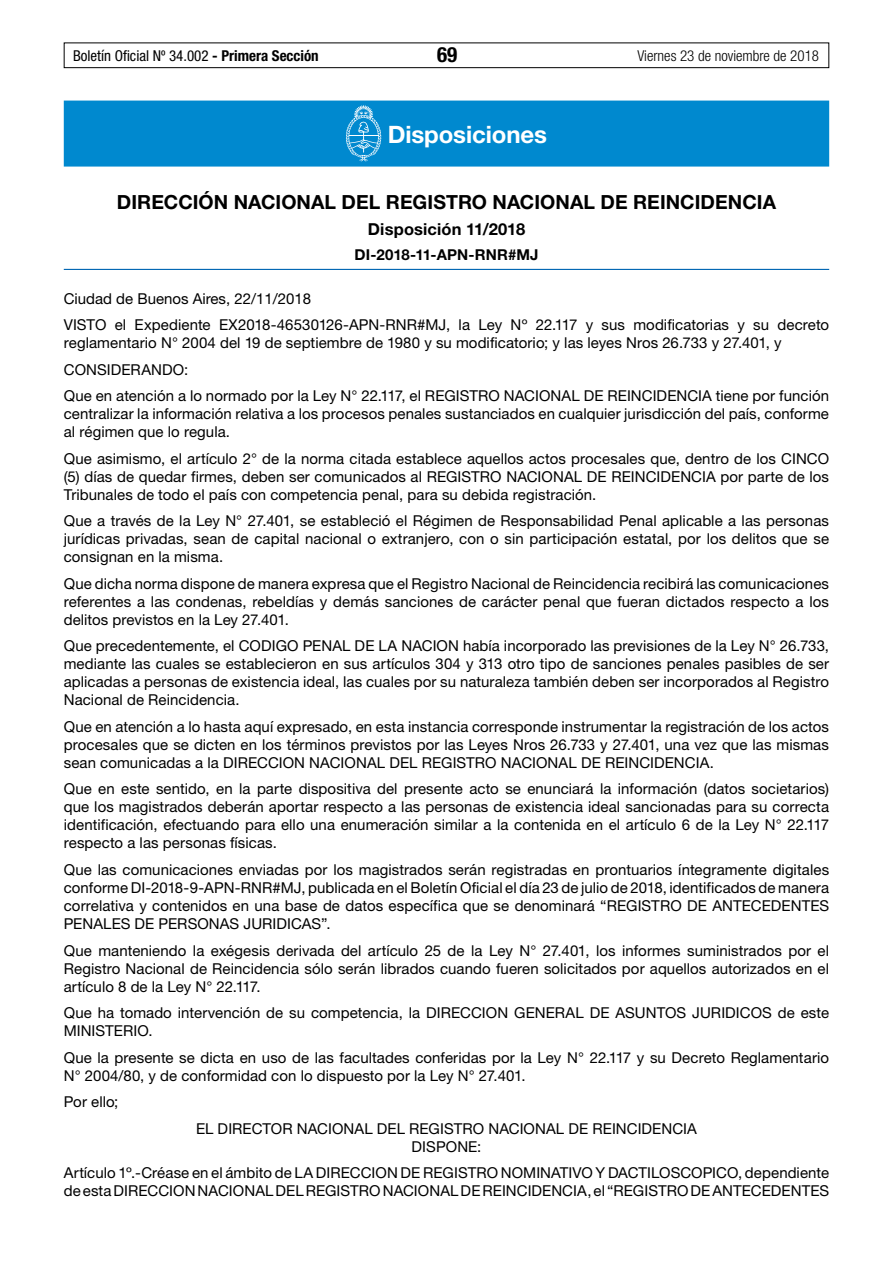
<style>
.page{position:relative;width:893px;height:1263px;background:#fff}
.page>*{position:absolute;margin:0;border:0;box-sizing:border-box;transform-origin:0 0}
.t1{font:700 24px "Helvetica Neue LT Std";letter-spacing:-.005em;color:#fff}
.t2{font:700 condensed 21px "Helvetica Neue LT Std";color:#000}
.t3{font:700 19.5px "Helvetica Neue LT Std";color:#000}
.t4{font:700 16.5px "Helvetica Neue LT Std";letter-spacing:.01em;color:#000}
.t5{font:15px/18px "Helvetica Neue LT Std";letter-spacing:.005em;color:#000;text-align:justify}
.t6{font:condensed 15px "Helvetica Neue LT Std";color:#000}
.t7{font:300 condensed 15px "Helvetica Neue LT Std";color:#000}
.t8{font:700 15px "Helvetica Neue LT Std";letter-spacing:.005em;color:#000}
.s1{font-weight:700}
</style>
<div class="page">
<div style="left:64px;top:43px;width:765px;height:25px;border:1px solid #000"></div>
<div style="left:64px;top:101px;width:765px;height:66px;background:#0089cf"></div>
<hr style="left:64px;top:269px;width:765px;height:1px;background:#0066b3">
<svg style="left:346px;top:105px;width:35px;height:56px"></svg>
<p class="t6" style="left:73px;top:47px;width:247px">Boletín Oficial Nº 34.002 <span class="s1">- Primera Sección</span></p>
<h2 class="t2" style="left:437px;top:42px;width:22px">69</h2>
<p class="t7" style="left:637px;top:47px;width:183px">Viernes 23 de noviembre de 2018</p>
<h1 class="t1" style="left:388px;top:120px;width:161px">Disposiciones</h1>
<h3 class="t3" style="left:117px;top:190px;width:661px">DIRECCIÓN NACIONAL DEL REGISTRO NACIONAL DE REINCIDENCIA</h3>
<p class="t4" style="left:368px;top:219px;width:159px">Disposición 11/2018</p>
<p class="t8" style="left:354px;top:246px;width:186px">DI-2018-11-APN-RNR#MJ</p>
<p class="t5" style="left:64px;top:285px;width:767px;line-height:26.5px">Ciudad de Buenos Aires, 22/11/2018<br>VISTO el Expediente EX2018-46530126-APN-RNR#MJ, la Ley Nº 22.117 y sus modificatorias y su decreto</p>
<p class="t5" style="left:64px;top:330px;width:767px;line-height:26.5px;text-align:left">reglamentario N° 2004 del 19 de septiembre de 1980 y su modificatorio; y las leyes Nros 26.733 y 27.401, y<br>CONSIDERANDO:<br>Que en atención a lo normado por la Ley N° 22.117, el REGISTRO NACIONAL DE REINCIDENCIA tiene por función</p>
<p class="t5" style="left:64px;top:405px;width:767px">centralizar la información relativa a los procesos penales sustanciados en cualquier jurisdicción del país, conforme al régimen que lo regula.</p>
<p class="t5" style="left:64px;top:449px;width:767px">Que asimismo, el artículo 2° de la norma citada establece aquellos actos procesales que, dentro de los CINCO (5) días de quedar firmes, deben ser comunicados al REGISTRO NACIONAL DE REINCIDENCIA por parte de los Tribunales de todo el país con competencia penal, para su debida registración.</p>
<p class="t5" style="left:64px;top:512px;width:767px">Que a través de la Ley N° 27.401, se estableció el Régimen de Responsabilidad Penal aplicable a las personas jurídicas privadas, sean de capital nacional o extranjero, con o sin participación estatal, por los delitos que se consignan en la misma.</p>
<p class="t5" style="left:64px;top:574px;width:767px">Que dicha norma dispone de manera expresa que el Registro Nacional de Reincidencia recibirá las comunicaciones referentes a las condenas, rebeldías y demás sanciones de carácter penal que fueran dictados respecto a los delitos previstos en la Ley 27.401.</p>
<p class="t5" style="left:64px;top:637px;width:767px">Que precedentemente, el CODIGO PENAL DE LA NACION había incorporado las previsiones de la Ley N° 26.733, mediante las cuales se establecieron en sus artículos 304 y 313 otro tipo de sanciones penales pasibles de ser aplicadas a personas de existencia ideal, las cuales por su naturaleza también deben ser incorporados al Registro Nacional de Reincidencia.</p>
<p class="t5" style="left:64px;top:717px;width:767px">Que en atención a lo hasta aquí expresado, en esta instancia corresponde instrumentar la registración de los actos procesales que se dicten en los términos previstos por las Leyes Nros 26.733 y 27.401, una vez que las mismas sean comunicadas a la DIRECCION NACIONAL DEL REGISTRO NACIONAL DE REINCIDENCIA.</p>
<p class="t5" style="left:64px;top:780px;width:767px">Que en este sentido, en la parte dispositiva del presente acto se enunciará la información (datos societarios) que los magistrados deberán aportar respecto a las personas de existencia ideal sancionadas para su correcta identificación, efectuando para ello una enumeración similar a la contenida en el artículo 6 de la Ley N° 22.117 respecto a las personas físicas.</p>
<p class="t5" style="left:64px;top:860px;width:767px">Que las comunicaciones enviadas por los magistrados serán registradas en prontuarios íntegramente digitales conforme DI-2018-9-APN-RNR#MJ, publicada en el Boletín Oficial el día 23 de julio de 2018, identificados de manera correlativa y contenidos en una base de datos específica que se denominará “REGISTRO DE ANTECEDENTES PENALES DE PERSONAS JURIDICAS”.</p>
<p class="t5" style="left:64px;top:941px;width:767px">Que manteniendo la exégesis derivada del artículo 25 de la Ley N° 27.401, los informes suministrados por el Registro Nacional de Reincidencia sólo serán librados cuando fueren solicitados por aquellos autorizados en el artículo 8 de la Ley N° 22.117.</p>
<p class="t5" style="left:64px;top:1003px;width:767px">Que ha tomado intervención de su competencia, la DIRECCION GENERAL DE ASUNTOS JURIDICOS de este<br>MINISTERIO.</p>
<p class="t5" style="left:64px;top:1048px;width:767px">Que la presente se dicta en uso de las facultades conferidas por la Ley N° 22.117 y su Decreto Reglamentario<br>N° 2004/80, y de conformidad con lo dispuesto por la Ley N° 27.401.</p>
<p class="t5" style="left:64px;top:1092px;width:56px">Por ello;</p>
<p class="t5" style="left:196px;top:1119px;width:502px;text-align:center">EL DIRECTOR NACIONAL DEL REGISTRO NACIONAL DE REINCIDENCIA<br>DISPONE:</p>
<p class="t5" style="left:64px;top:1163px;width:767px">Artículo 1º.-Créase en el ámbito de LA DIRECCION DE REGISTRO NOMINATIVO Y DACTILOSCOPICO, dependiente de esta DIRECCION NACIONAL DEL REGISTRO NACIONAL DE REINCIDENCIA, el “REGISTRO DE ANTECEDENTES</p>
</div>
